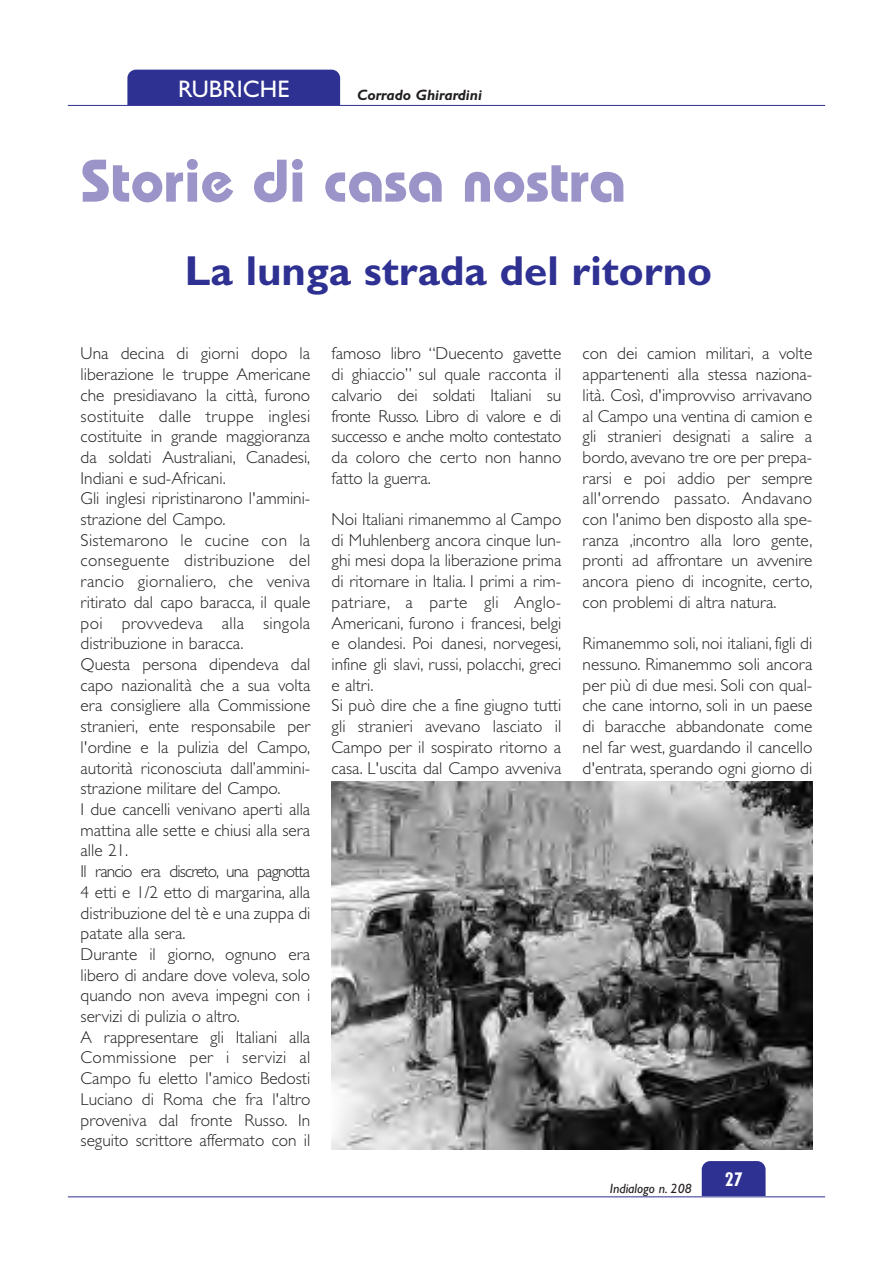
<style>
.page{position:relative;width:893px;height:1265px;background:#fff}
.page>*{position:absolute;margin:0;border:0;box-sizing:border-box;transform-origin:0 0}
.t1{font:700 60px "Bauhaus";color:#9a94c8}
.t2{font:700 42px "Gill Sans";color:#2e3092}
.t3{font:24px "Gill Sans";color:#fff}
.t4{font:700 condensed 18px "Futura";color:#fff}
.t5{font:300 17.25px/20.7px "Gill Sans";color:#231f20;text-align:justify}
.t6{font:italic 700 15px "Gill Sans";color:#231f20}
.t7{font:italic 13.5px "Gill Sans";color:#231f20}
</style>
<div class="page">
<div style="left:127px;top:70px;width:213px;height:51px;background:#2e3092;border-radius:9px"></div>
<div style="left:68px;top:105px;width:757px;height:22px;background:#fff"></div>
<hr style="left:68px;top:105px;width:757px;height:1px;background:#2e3092">
<img style="left:331px;top:781px;width:481px;height:368px">
<div style="left:701px;top:1161px;width:64px;height:51px;background:#2e3092;border-radius:9px"></div>
<div style="left:68px;top:1196px;width:757px;height:22px;background:#fff"></div>
<hr style="left:68px;top:1196px;width:757px;height:1px;background:#2e3092">
<h3 class="t3" style="left:178px;top:81px;width:113px">RUBRICHE</h3>
<p class="t6" style="left:357px;top:90px;width:126px">Corrado Ghirardini</p>
<h1 class="t1" style="left:81px;top:160px;width:546px">Storie di casa nostra</h1>
<h2 class="t2" style="left:185px;top:256px;width:529px">La lunga strada del ritorno</h2>
<p class="t5" style="left:81px;top:345px;width:231px;text-align:left">Una decina di giorni dopo la liberazione le truppe Americane che presidiavano la città, furono sostituite dalle truppe inglesi costituite in grande maggioranza da soldati Australiani, Canadesi,<br>Indiani e sud-Africani.<br>Gli inglesi ripristinarono l'ammini&shy;strazione del Campo.<br>Sistemarono le cucine con la conseguente distribuzione del rancio giornaliero, che veniva ritirato dal capo baracca, il quale poi provvedeva alla singola distribuzione in baracca.<br>Questa persona dipendeva dal capo nazionalità che a sua volta era consigliere alla Commissione stranieri, ente responsabile per l'ordine e la pulizia del Campo, autorità riconosciuta dall’ammini&shy;strazione militare del Campo.<br>I due cancelli venivano aperti alla mattina alle sette e chiusi alla sera alle 21.<br>Il rancio era discreto, una pagnotta<br>4 etti e 1/2 etto di margarina, alla distribuzione del tè e una zuppa di patate alla sera.<br>Durante il giorno, ognuno era libero di andare dove voleva, solo quando non aveva impegni con i servizi di pulizia o altro.<br>A rappresentare gli Italiani alla<br>Commissione per i servizi al<br>Campo fu eletto l'amico Bedosti<br>Luciano di Roma che fra l'altro proveniva dal fronte Russo. In seguito scrittore affermato con il</p>
<p class="t5" style="left:331px;top:345px;width:231px">famoso libro “Duecento gavette di ghiaccio” sul quale racconta il calvario dei soldati Italiani su fronte Russo. Libro di valore e di successo e anche molto contestato da coloro che certo non hanno fatto la guerra.</p>
<p class="t5" style="left:331px;top:511px;width:231px;text-align:left">Noi Italiani rimanemmo al Campo di Muhlenberg ancora cinque lun&shy;ghi mesi dopa la liberazione prima di ritornare in Italia. I primi a rim&shy;patriare, a parte gli Anglo-<br>Americani, furono i francesi, belgi e olandesi. Poi danesi, norvegesi, infine gli slavi, russi, polacchi, greci e altri.<br>Si può dire che a fine giugno tutti gli stranieri avevano lasciato il<br>Campo per il sospirato ritorno a casa. L'uscita dal Campo avveniva</p>
<p class="t5" style="left:582px;top:345px;width:231px">con dei camion militari, a volte appartenenti alla stessa naziona&shy;lità. Così, d'improvviso arrivavano al Campo una ventina di camion e gli stranieri designati a salire a bordo, avevano tre ore per prepa&shy;rarsi e poi addio per sempre all'orrendo passato. Andavano con l'animo ben disposto alla spe&shy;ranza ,incontro alla loro gente, pronti ad affrontare un avvenire ancora pieno di incognite, certo, con problemi di altra natura.</p>
<p class="t5" style="left:582px;top:635px;width:231px">Rimanemmo soli, noi italiani, figli di nessuno. Rimanemmo soli ancora per più di due mesi. Soli con qual&shy;che cane intorno, soli in un paese di baracche abbandonate come nel far west, guardando il cancello d'entrata, sperando ogni giorno di</p>
<p class="t7" style="left:609px;top:1183px;width:83px">Indialogo n. 208</p>
<p class="t4" style="left:724px;top:1171px;width:19px">27</p>
</div>
